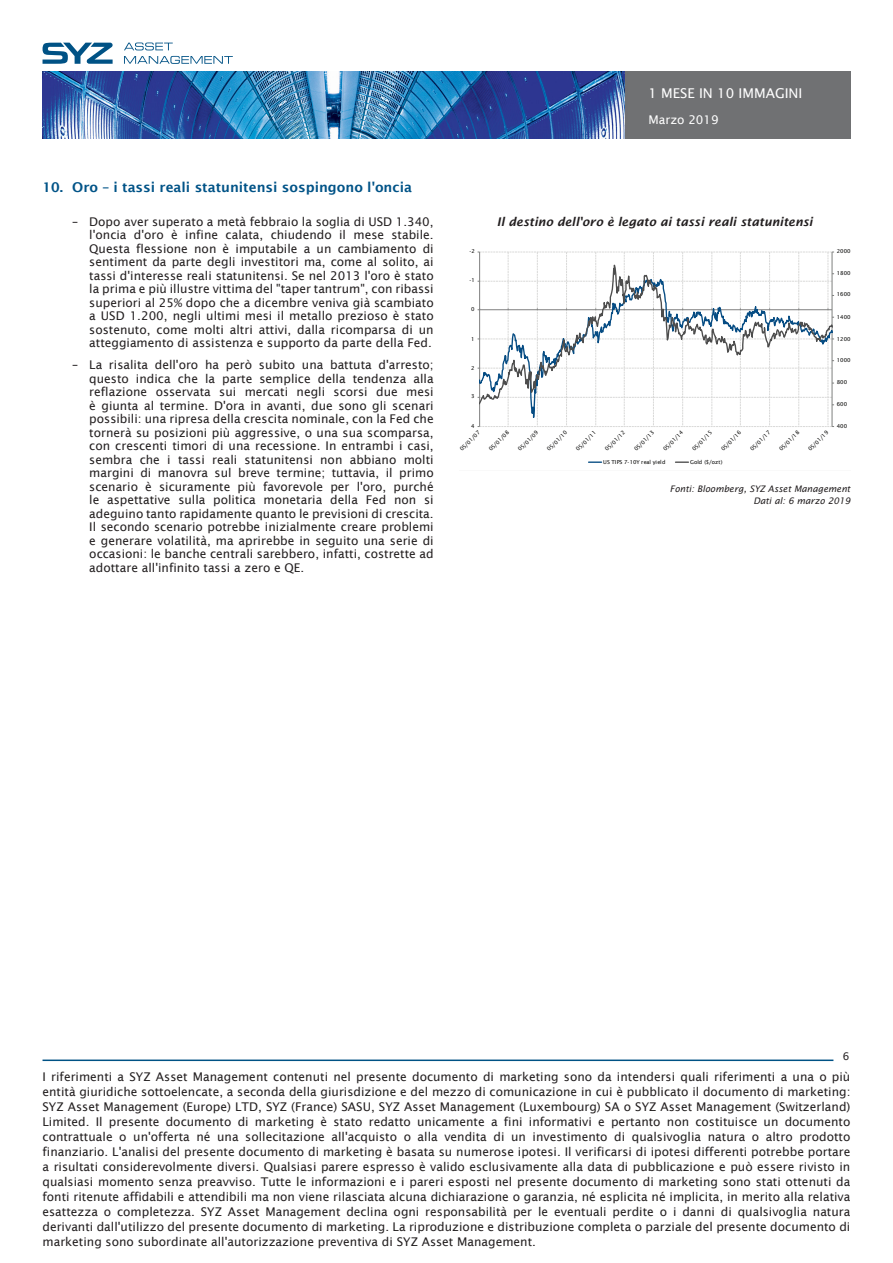
<style>
.page{position:relative;width:893px;height:1263px;background:#fff}
.page>*{position:absolute;margin:0;border:0;box-sizing:border-box;transform-origin:0 0}
.t1{font:600 13.5px "Lucida Sans";color:#005387}
.t2{font:13.5px "Lucida Sans";color:#fff}
.t3{font:12px/13.5px "Lucida Sans";color:#231f20;text-align:justify}
.Graph_TITLES{font:italic 600 12px "Lucida Sans";color:#231f20}
.t4{font:12px "Lucida Sans";color:#fff}
.t5{font:10.5px "Lucida Sans";color:#231f20}
.Source_data{font:italic 9px "Lucida Sans";color:#231f20}
.t6{font:5.4px "Lucida Sans";letter-spacing:-.005em;color:#050504}
</style>
<div class="page">
<svg style="left:124px;top:43px;width:49px;height:7px"></svg>
<svg style="left:124px;top:56px;width:109px;height:8px"></svg>
<svg style="left:43px;top:43px;width:70px;height:21px"></svg>
<img style="left:43px;top:72px;width:807px;height:67px">
<hr style="left:43px;top:1059px;width:790px;height:2px;background:#005285">
<svg style="left:477px;top:251px;width:358px;height:212px"></svg>
<p class="t1" style="left:43px;top:180px;width:371px">10. Oro – i tassi reali statunitensi sospingono l'oncia</p>
<p class="t3" style="left:89px;top:215px;width:346px;text-indent:-17px">– Dopo aver superato a metà febbraio la soglia di USD 1.340, l'oncia d'oro è infine calata, chiudendo il mese stabile.<br>Questa flessione non è imputabile a un cambiamento di sentiment da parte degli investitori ma, come al solito, ai tassi d'interesse reali statunitensi. Se nel 2013 l'oro è stato la prima e più illustre vittima del "taper tantrum", con ribassi superiori al 25% dopo che a dicembre veniva già scambiato a USD 1.200, negli ultimi mesi il metallo prezioso è stato sostenuto, come molti altri attivi, dalla ricomparsa di un atteggiamento di assistenza e supporto da parte della Fed.</p>
<p class="t3" style="left:89px;top:358px;width:346px;text-indent:-17px">– La risalita dell'oro ha però subito una battuta d'arresto; questo indica che la parte semplice della tendenza alla reflazione osservata sui mercati negli scorsi due mesi è giunta al termine. D'ora in avanti, due sono gli scenari possibili: una ripresa della crescita nominale, con la Fed che tornerà su posizioni più aggressive, o una sua scomparsa, con crescenti timori di una recessione. In entrambi i casi, sembra che i tassi reali statunitensi non abbiano molti margini di manovra sul breve termine; tuttavia, il primo scenario è sicuramente più favorevole per l'oro, purché le aspettative sulla politica monetaria della Fed non si adeguino tanto rapidamente quanto le previsioni di crescita.<br>Il secondo scenario potrebbe inizialmente creare problemi e generare volatilità, ma aprirebbe in seguito una serie di occasioni: le banche centrali sarebbero, infatti, costrette ad adottare all'infinito tassi a zero e QE.</p>
<p class="t2" style="left:648px;top:85px;width:156px">1 MESE IN 10 IMMAGINI</p>
<p class="t4" style="left:648px;top:113px;width:72px">Marzo 2019</p>
<p class="Graph_TITLES" style="left:497px;top:215px;width:317px">Il destino dell'oro è legato ai tassi reali statunitensi</p>
<p class="t6" style="left:469px;top:248px;width:7px">-2</p>
<p class="t6" style="left:837px;top:248px;width:15px">2000</p>
<p class="t6" style="left:469px;top:277px;width:7px">-1</p>
<p class="t6" style="left:471px;top:306px;width:5px">0</p>
<p class="t6" style="left:471px;top:336px;width:5px">1</p>
<p class="t6" style="left:471px;top:365px;width:5px">2</p>
<p class="t6" style="left:471px;top:393px;width:5px">3</p>
<p class="t6" style="left:471px;top:422px;width:5px">4</p>
<p class="t6" style="left:459px;top:448px;width:27px;rotate:-45deg">05/01/07</p>
<p class="t6" style="left:488px;top:448px;width:27px;rotate:-45deg">05/01/08</p>
<p class="t6" style="left:517px;top:448px;width:27px;rotate:-45deg">05/01/09</p>
<p class="t6" style="left:546px;top:448px;width:27px;rotate:-45deg">05/01/10</p>
<p class="t6" style="left:575px;top:448px;width:27px;rotate:-45deg">05/01/11</p>
<p class="t6" style="left:604px;top:448px;width:27px;rotate:-45deg">05/01/12</p>
<p class="t6" style="left:633px;top:448px;width:27px;rotate:-45deg">05/01/13</p>
<p class="t6" style="left:662px;top:448px;width:27px;rotate:-45deg">05/01/14</p>
<p class="t6" style="left:691px;top:448px;width:27px;rotate:-45deg">05/01/15</p>
<p class="t6" style="left:720px;top:448px;width:27px;rotate:-45deg">05/01/16</p>
<p class="t6" style="left:749px;top:448px;width:27px;rotate:-45deg">05/01/17</p>
<p class="t6" style="left:778px;top:448px;width:27px;rotate:-45deg">05/01/18</p>
<p class="t6" style="left:807px;top:448px;width:27px;rotate:-45deg">05/01/19</p>
<p class="t6" style="left:603px;top:458px;width:64px">US TIPS 7-10Y real yield</p>
<p class="t6" style="left:690px;top:458px;width:34px">Gold ($/ozt)</p>
<p class="t6" style="left:837px;top:270px;width:15px">1800</p>
<p class="t6" style="left:837px;top:291px;width:15px">1600</p>
<p class="t6" style="left:837px;top:314px;width:15px">1400</p>
<p class="t6" style="left:837px;top:336px;width:15px">1200</p>
<p class="t6" style="left:837px;top:357px;width:15px">1000</p>
<p class="t6" style="left:837px;top:379px;width:12px">800</p>
<p class="t6" style="left:837px;top:401px;width:12px">600</p>
<p class="t6" style="left:837px;top:422px;width:12px">400</p>
<p class="Source_data" style="left:670px;top:484px;width:182px">Fonti: Bloomberg, SYZ Asset Management</p>
<p class="Source_data" style="left:753px;top:496px;width:99px">Dati al: 6 marzo 2019</p>
<p class="t5" style="left:843px;top:1050px;width:8px">6</p>
<p class="t3" style="left:43px;top:1070px;width:809px;line-height:15px">I riferimenti a SYZ Asset Management contenuti nel presente documento di marketing sono da intendersi quali riferimenti a una o più entità giuridiche sottoelencate, a seconda della giurisdizione e del mezzo di comunicazione in cui è pubblicato il documento di marketing:<br>SYZ Asset Management (Europe) LTD, SYZ (France) SASU, SYZ Asset Management (Luxembourg) SA o SYZ Asset Management (Switzerland)<br>Limited. Il presente documento di marketing è stato redatto unicamente a fini informativi e pertanto non costituisce un documento contrattuale o un'offerta né una sollecitazione all'acquisto o alla vendita di un investimento di qualsivoglia natura o altro prodotto finanziario. L'analisi del presente documento di marketing è basata su numerose ipotesi. Il verificarsi di ipotesi differenti potrebbe portare a risultati considerevolmente diversi. Qualsiasi parere espresso è valido esclusivamente alla data di pubblicazione e può essere rivisto in qualsiasi momento senza preavviso. Tutte le informazioni e i pareri esposti nel presente documento di marketing sono stati ottenuti da fonti ritenute affidabili e attendibili ma non viene rilasciata alcuna dichiarazione o garanzia, né esplicita né implicita, in merito alla relativa esattezza o completezza. SYZ Asset Management declina ogni responsabilità per le eventuali perdite o i danni di qualsivoglia natura derivanti dall'utilizzo del presente documento di marketing. La riproduzione e distribuzione completa o parziale del presente documento di marketing sono subordinate all'autorizzazione preventiva di SYZ Asset Management.</p>
</div>
